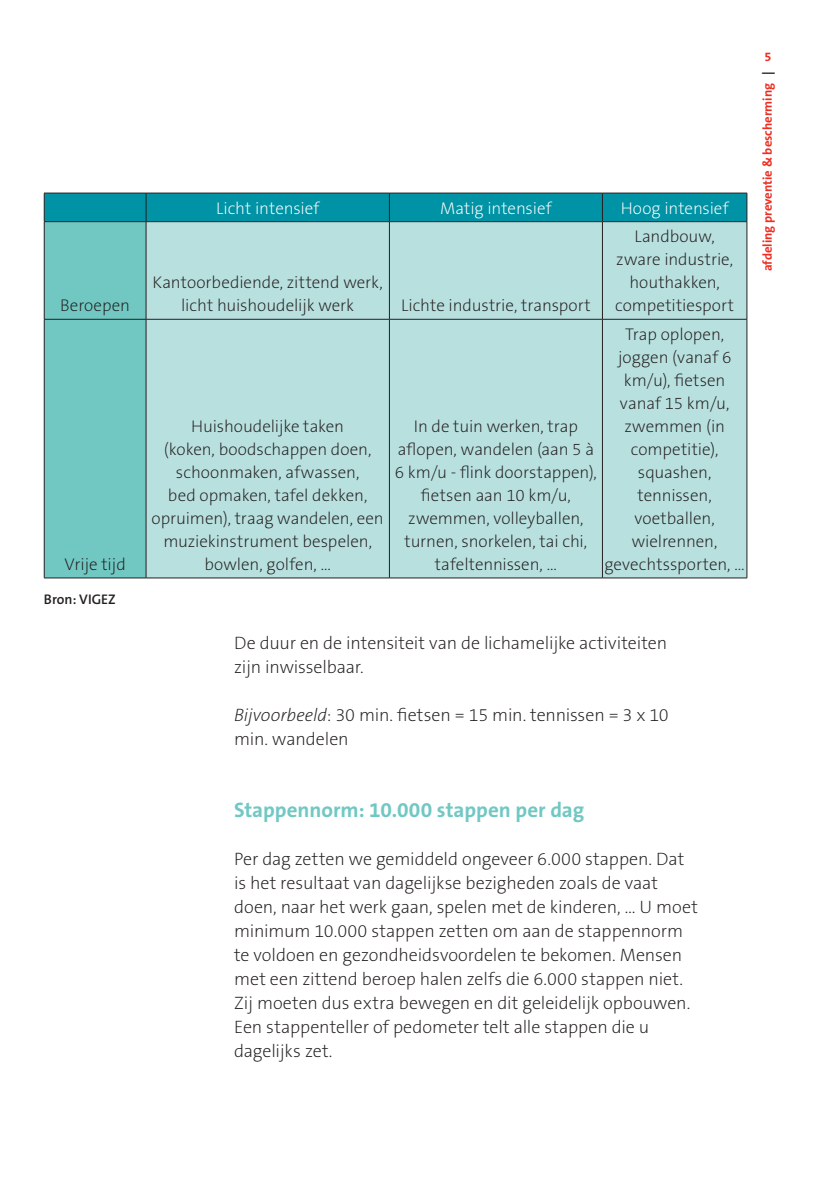
<style>
.page{position:relative;width:840px;height:1191px;background:#fff}
.page>*{position:absolute;margin:0;border:0;box-sizing:border-box;transform-origin:0 0}
.t1{font:700 21px "The Sans B W7";color:#71c8c3}
.t2{font:200 18px/24px "The Sans B W2";letter-spacing:-.01em;color:#231f20}
.t3{font:200 17px/23px "The Sans B W2";letter-spacing:-.005em;color:#231f20;text-align:center}
.t4{font:200 17px "The Sans B W2";letter-spacing:-.005em;color:#fff}
.t5{font:600 14px "The Sans B W6";color:#231f20}
.t6{font:700 12.8px "The Sans B W7";color:#ee2e22}
.s1{color:#231f20}
.s2{font-style:italic}
</style>
<div class="page">
<svg style="left:44px;top:193px;width:703px;height:385px;background:#a0d6d5"></svg>
<hr style="left:44px;top:221px;width:102px;height:1px;background:#231f20">
<hr style="left:44px;top:222px;width:1px;height:97px;background:#231f20">
<hr style="left:146px;top:221px;width:243px;height:1px;background:#231f20">
<hr style="left:146px;top:222px;width:1px;height:97px;background:#231f20">
<hr style="left:389px;top:221px;width:213px;height:1px;background:#231f20">
<hr style="left:389px;top:222px;width:1px;height:97px;background:#231f20">
<hr style="left:602px;top:221px;width:144px;height:1px;background:#231f20">
<hr style="left:601px;top:222px;width:1px;height:97px;background:#231f20">
<hr style="left:746px;top:222px;width:1px;height:97px;background:#231f20">
<hr style="left:44px;top:319px;width:102px;height:1px;background:#231f20">
<hr style="left:44px;top:319px;width:1px;height:258px;background:#231f20">
<hr style="left:146px;top:319px;width:243px;height:1px;background:#231f20">
<hr style="left:146px;top:319px;width:1px;height:258px;background:#231f20">
<hr style="left:389px;top:319px;width:213px;height:1px;background:#231f20">
<hr style="left:389px;top:319px;width:1px;height:258px;background:#231f20">
<hr style="left:602px;top:319px;width:144px;height:1px;background:#231f20">
<hr style="left:601px;top:319px;width:1px;height:258px;background:#231f20">
<hr style="left:746px;top:319px;width:1px;height:258px;background:#231f20">
<hr style="left:44px;top:577px;width:102px;height:1px;background:#231f20">
<hr style="left:146px;top:577px;width:243px;height:1px;background:#231f20">
<hr style="left:389px;top:577px;width:213px;height:1px;background:#231f20">
<hr style="left:602px;top:577px;width:144px;height:1px;background:#231f20">
<p class="t3" style="left:60px;top:294px;width:71px">Beroepen</p>
<p class="t3" style="left:64px;top:553px;width:63px">Vrije tijd</p>
<p class="t5" style="left:44px;top:590px;width:52px">Bron: VIGEZ</p>
<p class="t4" style="left:216px;top:197px;width:105px">Licht intensief</p>
<p class="t4" style="left:440px;top:197px;width:113px">Matig intensief</p>
<p class="t4" style="left:620px;top:197px;width:109px">Hoog intensief</p>
<p class="t3" style="left:152px;top:271px;width:231px">Kantoorbediende, zittend werk, licht huishoudelijk werk</p>
<p class="t3" style="left:401px;top:294px;width:191px">Lichte industrie, transport</p>
<p class="t3" style="left:151px;top:415px;width:233px">Huishoudelijke taken<br>(koken, boodschappen doen, schoonmaken, afwassen,<br>bed opmaken, tafel dekken, opruimen), traag wandelen, een muziekinstrument bespelen, bowlen, golfen, …</p>
<p class="t3" style="left:394px;top:415px;width:203px">I n de tuin werken, trap aflopen, wandelen (aan 5 à<br>6 km/u - flink doorstappen), fietsen aan 10 km/u, zwemmen, volleyballen, turnen, snorkelen, tai chi, tafeltennissen, ...</p>
<p class="t3" style="left:614px;top:225px;width:120px">Landbouw, zware industrie, houthakken, competitiesport</p>
<p class="t3" style="left:604px;top:323px;width:139px">Trap oplopen, joggen (vanaf 6 km/u), fietsen vanaf 15 km/u, zwemmen (in competitie), squashen, tennissen, voetballen, wielrennen, gevechtssporten, …</p>
<p class="t6" style="left:764px;top:48px;width:9px">5</p>
<p class="t6" style="left:758px;top:271px;width:202px;rotate:-90deg">afdeling preventie &amp; bescherming <span class="s1">|</span></p>
<p class="t2" style="left:234px;top:631px;width:434px">De duur en de intensiteit van de lichamelijke activiteiten zijn inwisselbaar.</p>
<p class="t2" style="left:234px;top:703px;width:436px"><span class="s2">Bijvoorbeeld</span>: 30 min. fietsen = 15 min. tennissen = 3 x 10 min. wandelen</p>
<p class="t1" style="left:234px;top:796px;width:351px">Stappennorm: 10.000 stappen per dag</p>
<p class="t2" style="left:234px;top:847px;width:465px">Per dag zetten we gemiddeld ongeveer 6.000 stappen. Dat is het resultaat van dagelijkse bezigheden zoals de vaat doen, naar het werk gaan, spelen met de kinderen, … U moet minimum 10.000 stappen zetten om aan de stappennorm te voldoen en gezondheidsvoordelen te bekomen. Mensen met een zittend beroep halen zelfs die 6.000 stappen niet.<br>Zij moeten dus extra bewegen en dit geleidelijk opbouwen.<br>Een stappenteller of pedometer telt alle stappen die u dagelijks zet.</p>
</div>
